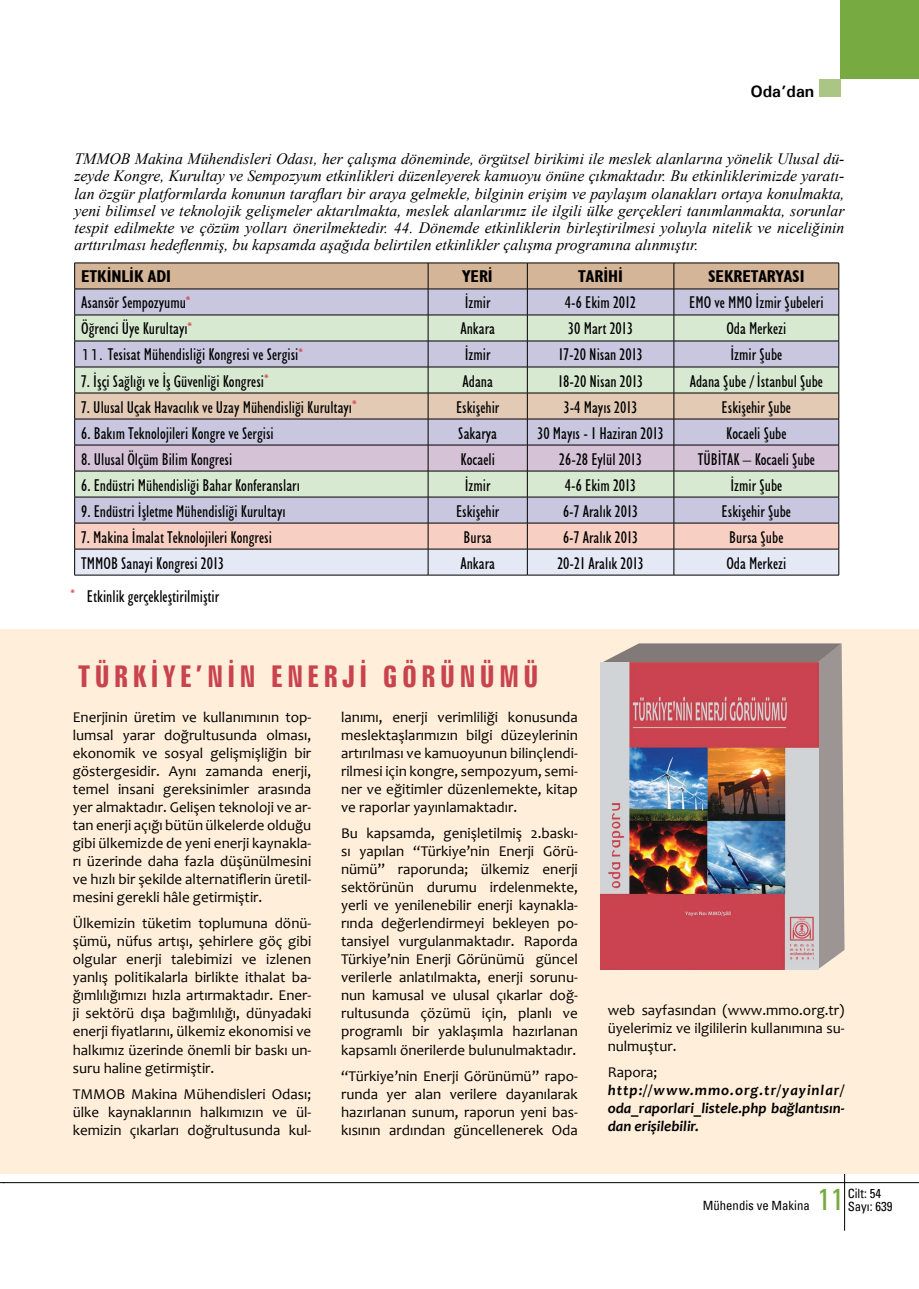
<style>
.page{position:relative;width:919px;height:1289px;background:#fff}
.page>*{position:absolute;margin:0;border:0;box-sizing:border-box;transform-origin:0 0}
.t1{font:700 extra-condensed 30px "Zurich BT";letter-spacing:.15em;color:#c9434e}
.t2{font:condensed 30px "Univers";color:#78aa42}
.t3{font:condensed 17.1px "Humanist 521 BT";color:#000}
.t4{font:700 condensed 17.1px "Humanist 521 BT";color:#000}
.t5{font:700 16.5px "Univers";color:#000}
.t6{font:italic 15.75px/17.2px "Times New Roman";color:#000;text-align:justify}
.t7{font:15px/18px "Candara";color:#000;text-align:justify}
.t8{font:italic 700 15px/18px "Candara";color:#000;text-align:justify}
.t9{font:condensed 12.75px "Univers";color:#000}
.s1{font-family:"Futura BT";font-stretch:normal;font-size:15px}
</style>
<div class="page">
<div style="left:840px;top:0;width:78px;height:79px;background:#78aa42"></div>
<hr style="left:3px;top:1182px;width:915px;height:1px;background:#000">
<hr style="left:844px;top:1161px;width:1px;height:69px;background:#000">
<div style="left:819px;top:79px;width:21px;height:18px;background:#abc585"></div>
<div style="left:0;top:629px;width:918px;height:544px;background:#ffeed9"></div>
<svg style="left:600px;top:643px;width:244px;height:326px;background:#9e9390"></svg>
<img style="left:600px;top:663px;width:218px;height:306px">
<hr style="left:74px;top:575px;width:354px;height:1px;background:#000">
<hr style="left:428px;top:575px;width:99px;height:1px;background:#000">
<hr style="left:527px;top:575px;width:146px;height:1px;background:#000">
<hr style="left:673px;top:575px;width:166px;height:1px;background:#000">
<svg style="left:74px;top:263px;width:765px;height:312px;background:#cdc8c8"></svg>
<hr style="left:673px;top:445px;width:166px;height:1px;background:#000">
<p class="t5" style="left:750px;top:81px;width:65px">Oda’dan</p>
<p class="t6" style="left:74px;top:150px;width:771px">TMMOB Makina Mühendisleri Odası, her çalışma döneminde, örgütsel birikimi ile meslek alanlarına yönelik Ulusal dü&shy;zeyde Kongre, Kurultay ve Sempozyum etkinlikleri düzenleyerek kamuoyu önüne çıkmaktadır. Bu etkinliklerimizde yaratı&shy;lan özgür platformlarda konunun tarafları bir araya gelmekle, bilginin erişim ve paylaşım olanakları ortaya konulmakta, yeni bilimsel ve teknolojik gelişmeler aktarılmakta, meslek alanlarımız ile ilgili ülke gerçekleri tanımlanmakta, sorunlar tespit edilmekte ve çözüm yolları önerilmektedir. 44. Dönemde etkinliklerin birleştirilmesi yoluyla nitelik ve niceliğinin arttırılması hedeflenmiş, bu kapsamda aşağıda belirtilen etkinlikler çalışma programına alınmıştır.</p>
<p class="t4" style="left:81px;top:266px;width:91px">ETKİNLİK ADI</p>
<p class="t4" style="left:462px;top:266px;width:32px">YERİ</p>
<p class="t4" style="left:578px;top:266px;width:46px">TARİHİ</p>
<p class="t4" style="left:708px;top:266px;width:98px">SEKRETARYASI</p>
<p class="t3" style="left:81px;top:293px;width:111px">Asansör Sempozyumu<sup>*</sup></p>
<p class="t3" style="left:464px;top:293px;width:27px">İzmir</p>
<p class="t3" style="left:565px;top:293px;width:73px">4-6 Ekim 2012</p>
<p class="t3" style="left:689px;top:293px;width:136px">EMO ve MMO İzmir Şubeleri</p>
<p class="t3" style="left:81px;top:319px;width:113px">Öğrenci Üye Kurultayı<sup>*</sup></p>
<p class="t3" style="left:460px;top:319px;width:36px">Ankara</p>
<p class="t3" style="left:568px;top:319px;width:66px">30 Mart 2013</p>
<p class="t3" style="left:726px;top:319px;width:61px">Oda Merkezi</p>
<p class="t3" style="left:81px;top:345px;width:223px"><span class="s1">11.</span> Tesisat Mühendisliği Kongresi ve Sergisi<sup>*</sup></p>
<p class="t3" style="left:464px;top:345px;width:27px">İzmir</p>
<p class="t3" style="left:558px;top:345px;width:86px">17-20 Nisan 2013</p>
<p class="t3" style="left:730px;top:345px;width:53px">İzmir Şube</p>
<p class="t3" style="left:81px;top:371px;width:189px">7. İşçi Sağlığı ve İş Güvenliği Kongresi<sup>*</sup></p>
<p class="t3" style="left:462px;top:371px;width:32px">Adana</p>
<p class="t3" style="left:558px;top:371px;width:87px">18-20 Nisan 2013</p>
<p class="t3" style="left:689px;top:371px;width:135px">Adana Şube / İstanbul Şube</p>
<p class="t3" style="left:81px;top:397px;width:277px">7. Ulusal Uçak Havacılık ve Uzay Mühendisliği Kurultayı<sup>*</sup></p>
<p class="t3" style="left:456px;top:397px;width:45px">Eskişehir</p>
<p class="t3" style="left:563px;top:397px;width:75px">3-4 Mayıs 2013</p>
<p class="t3" style="left:721px;top:397px;width:71px">Eskişehir Şube</p>
<p class="t3" style="left:81px;top:423px;width:194px">6. Bakım Teknolojileri Kongre ve Sergisi</p>
<p class="t3" style="left:458px;top:423px;width:40px">Sakarya</p>
<p class="t3" style="left:537px;top:423px;width:128px">30 Mayıs - 1 Haziran 2013</p>
<p class="t3" style="left:726px;top:423px;width:62px">Kocaeli Şube</p>
<p class="t3" style="left:81px;top:449px;width:152px">8. Ulusal Ölçüm Bilim Kongresi</p>
<p class="t3" style="left:460px;top:449px;width:36px">Kocaeli</p>
<p class="t3" style="left:559px;top:449px;width:84px">26-28 Eylül 2013</p>
<p class="t3" style="left:697px;top:449px;width:119px">TÜBİTAK – Kocaeli Şube</p>
<p class="t3" style="left:81px;top:475px;width:220px">6. Endüstri Mühendisliği Bahar Konferansları</p>
<p class="t3" style="left:464px;top:475px;width:27px">İzmir</p>
<p class="t3" style="left:565px;top:475px;width:73px">4-6 Ekim 2013</p>
<p class="t3" style="left:730px;top:475px;width:53px">İzmir Şube</p>
<p class="t3" style="left:81px;top:501px;width:206px">9. Endüstri İşletme Mühendisliği Kurultayı</p>
<p class="t3" style="left:456px;top:501px;width:45px">Eskişehir</p>
<p class="t3" style="left:563px;top:501px;width:77px">6-7 Aralık 2013</p>
<p class="t3" style="left:721px;top:501px;width:71px">Eskişehir Şube</p>
<p class="t3" style="left:81px;top:527px;width:192px">7. Makina İmalat Teknolojileri Kongresi</p>
<p class="t3" style="left:463px;top:527px;width:30px">Bursa</p>
<p class="t3" style="left:563px;top:527px;width:77px">6-7 Aralık 2013</p>
<p class="t3" style="left:729px;top:527px;width:56px">Bursa Şube</p>
<p class="t3" style="left:81px;top:553px;width:144px">TMMOB Sanayi Kongresi 2013</p>
<p class="t3" style="left:460px;top:553px;width:36px">Ankara</p>
<p class="t3" style="left:557px;top:553px;width:88px">20-21 Aralık 2013</p>
<p class="t3" style="left:726px;top:553px;width:61px">Oda Merkezi</p>
<p class="t3" style="left:70px;top:586px;width:150px"><sup>*</sup> Etkinlik gerçekleştirilmiştir</p>
<h1 class="t1" style="left:78px;top:659px;width:461px">TÜRKİYE’NİN ENERJİ GÖRÜNÜMÜ</h1>
<p class="t7" style="left:341px;top:707px;width:238px">lanımı, enerji verimliliği konusunda meslektaşlarımızın bilgi düzeylerinin artırılması ve kamuoyunun bilinçlendi&shy;rilmesi için kongre, sempozyum, semi&shy;ner ve eğitimler düzenlemekte, kitap ve raporlar yayınlamaktadır.</p>
<p class="t7" style="left:341px;top:824px;width:238px">Bu kapsamda, genişletilmiş 2.baskı&shy;sı yapılan “Türkiye’nin Enerji Görü&shy;nümü” raporunda; ülkemiz enerji sektörünün durumu irdelenmekte, yerli ve yenilenebilir enerji kaynakla&shy;rında değerlendirmeyi bekleyen po&shy;tansiyel vurgulanmaktadır. Raporda Türkiye’nin Enerji Görünümü güncel verilerle anlatılmakta, enerji sorunu&shy;nun kamusal ve ulusal çıkarlar doğ&shy;rultusunda çözümü için, planlı ve programlı bir yaklaşımla hazırlanan kapsamlı önerilerde bulunulmaktadır.</p>
<p class="t7" style="left:341px;top:1066px;width:238px">“Türkiye’nin Enerji Görünümü” rapo&shy;runda yer alan verilere dayanılarak hazırlanan sunum, raporun yeni bas&shy;kısının ardından güncellenerek Oda</p>
<p class="t7" style="left:73px;top:707px;width:240px">Enerjinin üretim ve kullanımının top&shy;lumsal yarar doğrultusunda olması, ekonomik ve sosyal gelişmişliğin bir göstergesidir. Aynı zamanda enerji, temel insani gereksinimler arasında yer almaktadır. Gelişen teknoloji ve ar&shy;tan enerji açığı bütün ülkelerde olduğu gibi ülkemizde de yeni enerji kaynakla&shy;rı üzerinde daha fazla düşünülmesini ve hızlı bir şekilde alternatiflerin üretil&shy;mesini gerekli hâle getirmiştir.</p>
<p class="t7" style="left:73px;top:914px;width:240px">Ülkemizin tüketim toplumuna dönü&shy;şümü, nüfus artışı, şehirlere göç gibi olgular enerji talebimizi ve izlenen yanlış politikalarla birlikte ithalat ba&shy;ğımlılığımızı hızla artırmaktadır. Ener&shy;ji sektörü dışa bağımlılığı, dünyadaki enerji fiyatlarını, ülkemiz ekonomisi ve halkımız üzerinde önemli bir baskı un&shy;suru haline getirmiştir.</p>
<p class="t7" style="left:73px;top:1084px;width:240px">TMMOB Makina Mühendisleri Odası; ülke kaynaklarının halkımızın ve ül&shy;kemizin çıkarları doğrultusunda kul-</p>
<p class="t7" style="left:607px;top:1000px;width:238px">web sayfasından (www.mmo.org.tr) üyelerimiz ve ilgililerin kullanımına su&shy;nulmuştur.</p>
<p class="t7" style="left:607px;top:1063px;width:51px">Rapora;</p>
<p class="t8" style="left:607px;top:1081px;width:238px">http://www.mmo.org.tr/yayinlar/ oda_raporlari_listele.php bağlantısın&shy;dan erişilebilir.</p>
<p class="t9" style="left:847px;top:1184px;width:35px">Cilt: 54</p>
<p class="t9" style="left:702px;top:1196px;width:108px">Mühendis ve Makina</p>
<h1 class="t2" style="left:817px;top:1179px;width:28px">11</h1>
<p class="t9" style="left:847px;top:1198px;width:46px">Sayı: 639</p>
</div>
